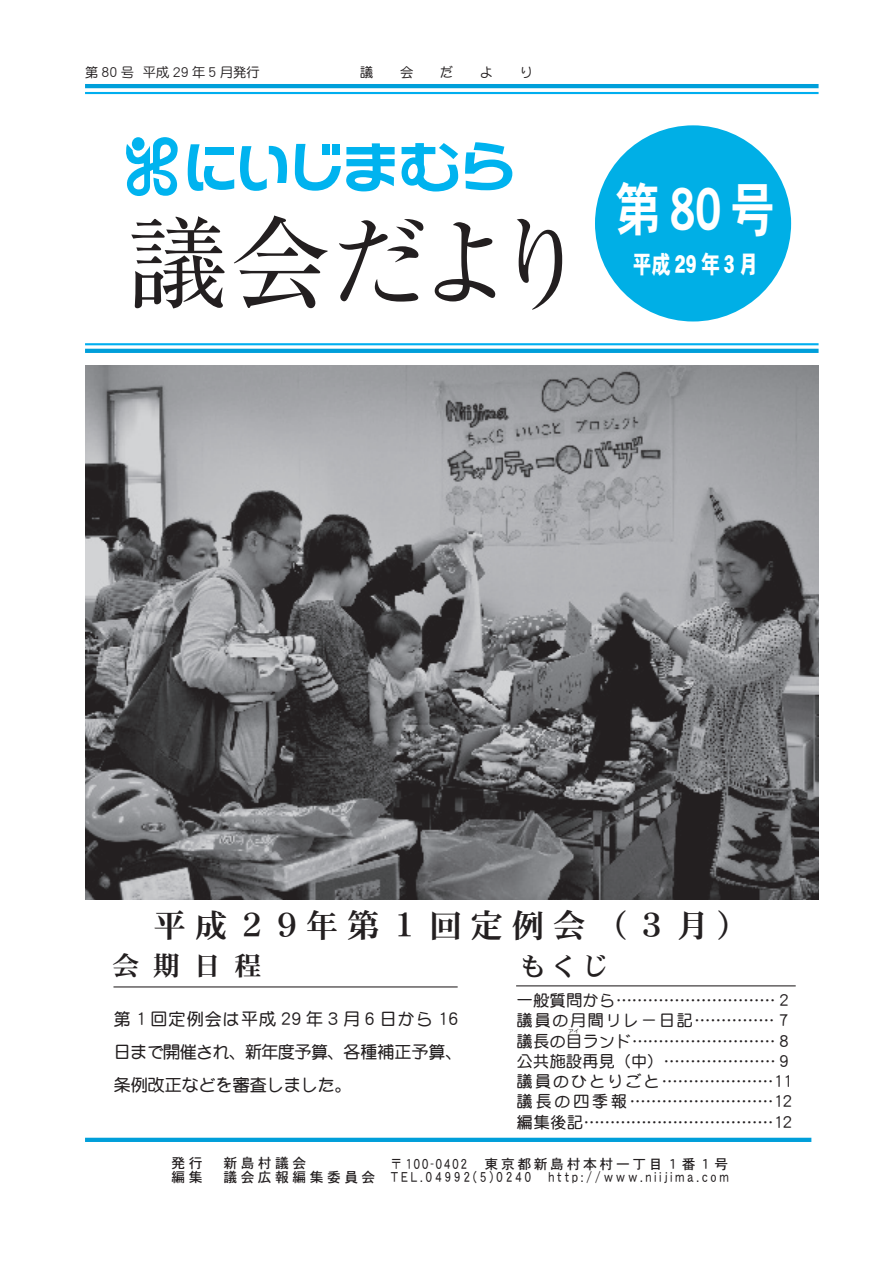
<style>
.page{position:relative;width:893px;height:1263px;background:#fff}
.page>*{position:absolute;margin:0;border:0;box-sizing:border-box;transform-origin:0 0}
.t1{font:58.05px "DFPHS Gothic CID W7";color:#fff;scale:.77 1}
.t2{font:33px "DFPHS Mincho CID W7";letter-spacing:.25em;color:#231f20}
.t3{font:26.55px "DFPHS Mincho CID W7";letter-spacing:.48em;color:#231f20;scale:1.04 1}
.t4{font:24.45px "DFPHS Gothic CID W9";letter-spacing:.19em;color:#fff;scale:.77 1}
.t5{font:700 16.95px/33px "DFP Maru Gothic CID";color:#231f20}
.t6{font:700 15.9px/20.2px "DFP Maru Gothic CID";letter-spacing:.115em;color:#231f20;text-align:justify}
.t7{font:13.8px/13.8px "DFPHS Gothic CID W5";letter-spacing:.295em;color:#231f20;scale:.8 1}
.t8{font:13.8px/13.8px "DFPHS Gothic CID W5";letter-spacing:.25em;color:#231f20}
.t9{font:13.8px "DFPHS Gothic CID W5";letter-spacing:.19em;color:#231f20}
.t10{font:500 13.35px "DFP Maru Gothic CID";color:#231f20}
.t11{font:700 5.25px "DFP Maru Gothic CID";color:#231f20;scale:1.05 1}
</style>
<div class="page">
<hr style="left:85px;top:92px;width:734px;height:2px;background:#00aeef">
<hr style="left:85px;top:349px;width:734px;height:4px;background:#009fda">
<hr style="left:85px;top:343px;width:734px;height:2px;background:#00aeef">
<div style="left:595px;top:125px;width:196px;height:196px;background:#00afe6;border-radius:50%"></div>
<hr style="left:85px;top:1138px;width:726px;height:4px;background:#009fda">
<hr style="left:85px;top:84px;width:734px;height:4px;background:#009fda">
<hr style="left:113px;top:986px;width:345px;height:1px;background:#231f20">
<hr style="left:516px;top:985px;width:280px;height:1px;background:#231f20">
<svg style="left:131px;top:216px;width:94px;height:92px"></svg>
<svg style="left:234px;top:215px;width:94px;height:93px"></svg>
<svg style="left:339px;top:219px;width:84px;height:83px"></svg>
<svg style="left:435px;top:222px;width:60px;height:79px"></svg>
<svg style="left:517px;top:219px;width:45px;height:91px"></svg>
<svg style="left:126px;top:137px;width:52px;height:59px"></svg>
<svg style="left:240px;top:146px;width:47px;height:45px"></svg>
<svg style="left:295px;top:143px;width:100px;height:48px"></svg>
<svg style="left:188px;top:144px;width:46px;height:47px"></svg>
<div style="left:206px;top:147px;width:28px;height:7px;background:#00b3ef"></div>
<svg style="left:465px;top:142px;width:47px;height:48px"></svg>
<svg style="left:401px;top:143px;width:57px;height:49px"></svg>
<img style="left:85px;top:365px;width:734px;height:535px">
<p class="t10" style="left:85px;top:65px;width:51px">第80 号</p>
<p class="t10" style="left:143px;top:65px;width:118px">平成 29 年 5 月発行</p>
<h1 class="t1" style="left:616px;top:178px;width:209px">第80号</h1>
<h3 class="t4" style="left:633px;top:251px;width:164px">平成29年3 月</h3>
<h2 class="t2" style="left:153px;top:908px;width:599px">平成２ 9年第１回定例会（３月 (</h2>
<h3 class="t3" style="left:519px;top:952px;width:88px">もくじ</h3>
<h3 class="t3" style="left:112px;top:951px;width:146px">会期日程</h3>
<p class="t5" style="left:114px;top:1002px;width:350px">第 1 回定例会は平成 29 年 3 月 6 日から 16日まで開催され、新年度予算、各種補正予算、条例改正などを審査しました。</p>
<p class="t6" style="left:517px;top:990px;width:277px">一般質問から..............................２議員の月間リレー日記...............７議長の目ランド...........................８公共施設再見（中(.....................９議員のひとりごと.....................11議長の四季報 ...........................12編集後記....................................12</p>
<p class="t11" style="left:568px;top:1028px;width:12px">アイ</p>
<p class="t8" style="left:172px;top:1156px;width:205px">発行　新島村議会<br>編集　議会広報編集委員会</p>
<p class="t9" style="left:485px;top:1156px;width:245px">東京都新島村本村一丁目１番１号</p>
<p class="t7" style="left:391px;top:1156px;width:423px">〒100-0402<br>TEL.04992 5( )0240　http://www.niijima.com</p>
</div>
